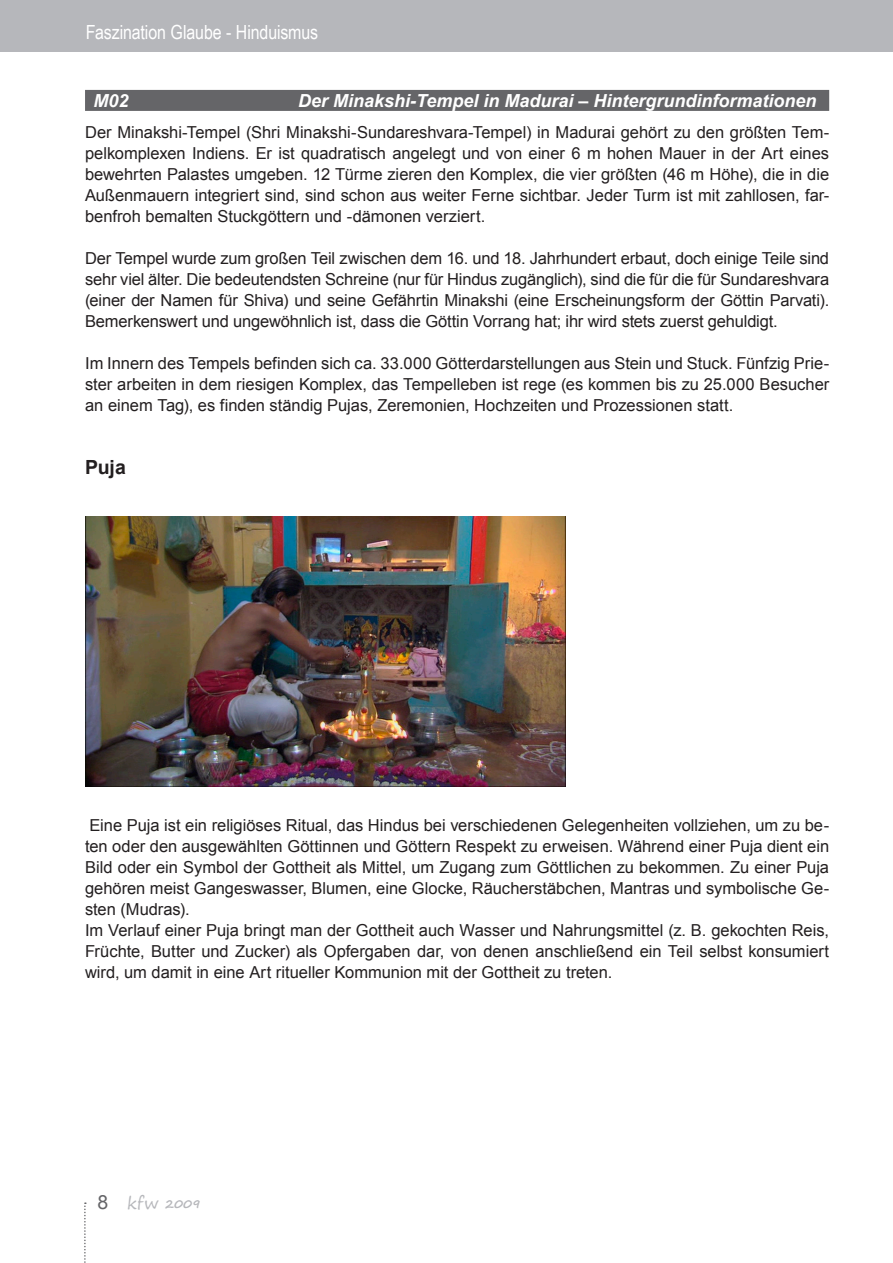
<style>
.page{position:relative;width:893px;height:1263px;background:#fff}
.page>*{position:absolute;margin:0;border:0;box-sizing:border-box;transform-origin:0 0}
.t1{font:19.5px "Arial Narrow";letter-spacing:-.005em;color:#fff}
.t2{font:700 19.5px "Arial";color:#231f20}
.t3{font:italic 700 18px "Arial";color:#fff}
.t4{font:16.5px/21px "Arial";color:#231f20;text-align:justify}
.t5{font:700 12px "Segoe Print";color:#b6b7bb}
.s1{font-family:"Arial";font-weight:400;font-size:19.5px;color:#656568}
.s2{font-weight:400;font-size:16.5px}
</style>
<div class="page">
<div style="left:0;top:0;width:893px;height:52px;background:#b6b7bb"></div>
<svg style="left:84px;top:1202px;width:2px;height:61px"></svg>
<div style="left:85px;top:90px;width:744px;height:21px;background:#656568"></div>
<img style="left:85px;top:516px;width:480px;height:270px">
<p class="t1" style="left:86px;top:18px;width:234px">Faszination Glaube - Hinduismus</p>
<p class="t3" style="left:94px;top:89px;width:37px">M02</p>
<p class="t3" style="left:298px;top:89px;width:520px">Der Minakshi-Tempel in Madurai – Hintergrundinformationen</p>
<p class="t4" style="left:85px;top:122px;width:746px">Der Minakshi-Tempel (Shri Minakshi-Sundareshvara-Tempel) in Madurai gehört zu den größten Tem&shy;pelkomplexen Indiens. Er ist quadratisch angelegt und von einer 6 m hohen Mauer in der Art eines bewehrten Palastes umgeben. 12 Türme zieren den Komplex, die vier größten (46 m Höhe), die in die Außenmauern integriert sind, sind schon aus weiter Ferne sichtbar. Jeder Turm ist mit zahllosen, far&shy;benfroh bemalten Stuckgöttern und -dämonen verziert.</p>
<p class="t4" style="left:85px;top:248px;width:746px">Der Tempel wurde zum großen Teil zwischen dem 16. und 18. Jahrhundert erbaut, doch einige Teile sind sehr viel älter. Die bedeutendsten Schreine (nur für Hindus zugänglich), sind die für die für Sundareshvara (einer der Namen für Shiva) und seine Gefährtin Minakshi (eine Erscheinungsform der Göttin Parvati).<br>Bemerkenswert und ungewöhnlich ist, dass die Göttin Vorrang hat; ihr wird stets zuerst gehuldigt.</p>
<p class="t4" style="left:85px;top:353px;width:746px">Im Innern des Tempels befinden sich ca. 33.000 Götterdarstellungen aus Stein und Stuck. Fünfzig Prie&shy;ster arbeiten in dem riesigen Komplex, das Tempelleben ist rege (es kommen bis zu 25.000 Besucher an einem Tag), es finden ständig Pujas, Zeremonien, Hochzeiten und Prozessionen statt.</p>
<p class="t2" style="left:85px;top:454px;width:42px">Puja</p>
<p class="t4" style="left:85px;top:815px;width:746px;text-align:left">Eine Puja ist ein religiöses Ritual, das Hindus bei verschiedenen Gelegenheiten vollziehen, um zu be&shy;ten oder den ausgewählten Göttinnen und Göttern Respekt zu erweisen. Während einer Puja dient ein Bild oder ein Symbol der Gottheit als Mittel, um Zugang zum Göttlichen zu bekommen. Zu einer Puja gehören meist Gangeswasser, Blumen, eine Glocke, Räucherstäbchen, Mantras und symbolische Ge&shy;sten (Mudras).<br>Im Verlauf einer Puja bringt man der Gottheit auch Wasser und Nahrungsmittel (z. B. gekochten Reis, Früchte, Butter und Zucker) als Opfergaben dar, von denen anschließend ein Teil selbst konsumiert wird, um damit in eine Art ritueller Kommunion mit der Gottheit zu treten.</p>
<p class="t5" style="left:98px;top:1192px;width:105px"><span class="s1">8</span> <span class="s2">kfw</span> 2009</p>
</div>
